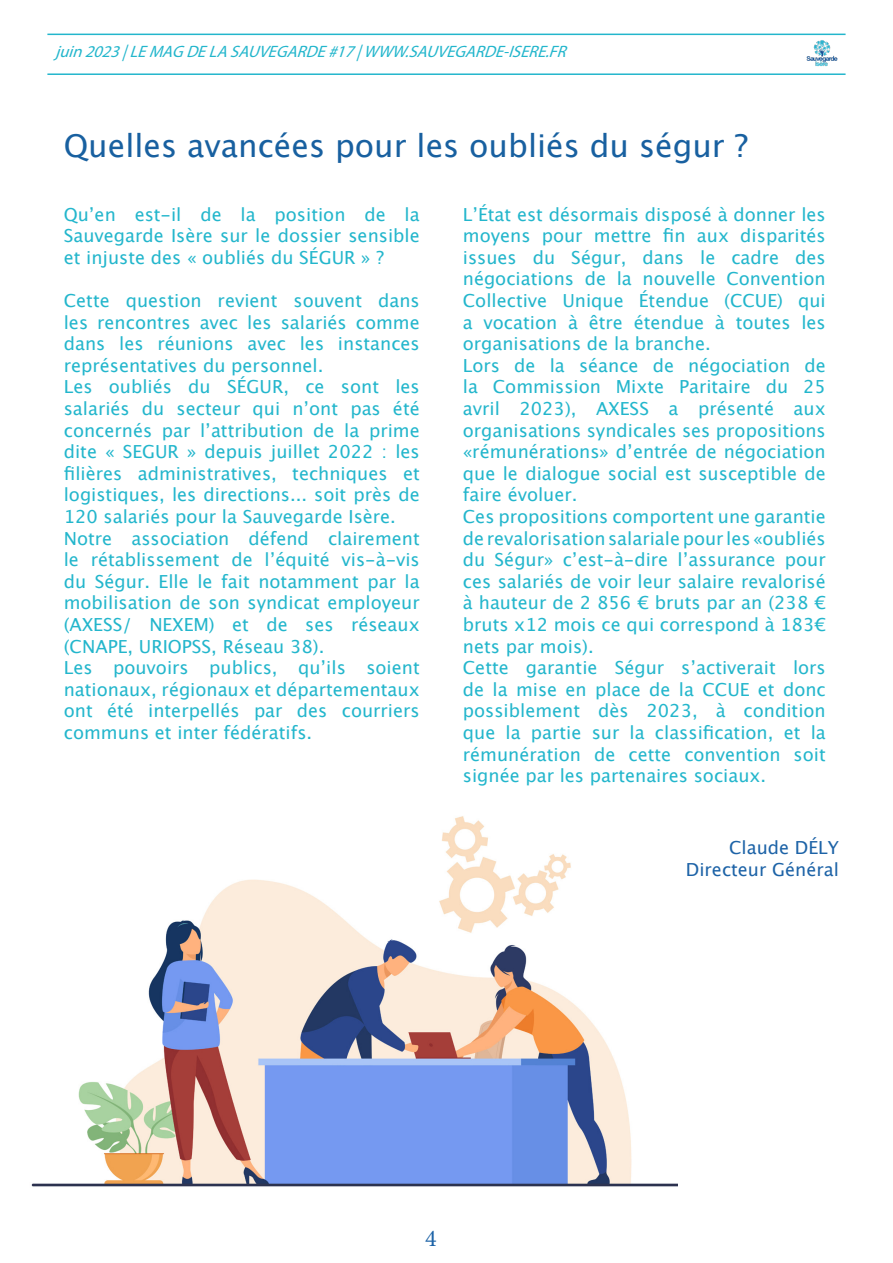
<style>
.page{position:relative;width:893px;height:1263px;background:#fff}
.page>*{position:absolute;margin:0;border:0;box-sizing:border-box;transform-origin:0 0}
.t1{font:31.5px "Lucida Grande";color:#1860a0}
.t2{font:24px "Minion Pro";color:#1d63a7}
.t3{font:18px/21.6px "Lucida Grande";color:#23b6cc;text-align:justify}
.t4{font:18px "Lucida Grande";color:#1d63a7}
.t5{font:italic 16.5px "Myriad Pro";color:#23b6cc}
</style>
<div class="page">
<hr style="left:47px;top:73px;width:799px;height:2px;background:#23b6cc">
<hr style="left:47px;top:34px;width:799px;height:1px;background:#23b6cc">
<img style="left:807px;top:40px;width:30px;height:26px">
<img style="left:31px;top:816px;width:646px;height:371px">
<p class="t5" style="left:55px;top:42px;width:518px">j uin2023|LEMAGDELASAUVEGARDE#17|WWW.SAUVEGARDE-ISERE.FR</p>
<p class="t1" style="left:64px;top:127px;width:686px">Quelles avancées pour les oubliés du ségur ?</p>
<p class="t3" style="left:64px;top:204px;width:357px">Qu’en est-il de la position de la Sauvegarde Isère sur le dossier sensible et injuste des « oubliés du SÉGUR » ?</p>
<p class="t3" style="left:64px;top:290px;width:357px">Cette question revient souvent dans les rencontres avec les salariés comme dans les réunions avec les instances représentatives du personnel.</p>
<p class="t3" style="left:64px;top:376px;width:357px">Les oubliés du SÉGUR, ce sont les salariés du secteur qui n’ont pas été concernés par l’attribution de la prime dite « SEGUR » depuis juillet 2022 : les filières administratives, techniques et logistiques, les directions... soit près de 120 salariés pour la Sauvegarde Isère.</p>
<p class="t3" style="left:64px;top:528px;width:357px">Notre association défend clairement le rétablissement de l’équité vis-à-vis du Ségur. Elle le fait notamment par la mobilisation de son syndicat employeur (AXESS/ NEXEM) et de ses réseaux (CNAPE, URIOPSS, Réseau 38).</p>
<p class="t3" style="left:64px;top:657px;width:357px">Les pouvoirs publics, qu’ils soient nationaux, régionaux et départementaux ont été interpellés par des courriers communs et inter fédératifs.</p>
<p class="t3" style="left:463px;top:204px;width:364px">L’État est désormais disposé à donner les moyens pour mettre fin aux disparités issues du Ségur, dans le cadre des négociations de la nouvelle Convention Collective Unique Étendue (CCUE) qui a vocation à être étendue à toutes les organisations de la branche.</p>
<p class="t3" style="left:463px;top:355px;width:364px">Lors de la séance de négociation de la Commission Mixte Paritaire du 25 avril 2023), AXESS a présenté aux organisations syndicales ses propositions «rémunérations» d’entrée de négociation que le dialogue social est susceptible de faire évoluer.</p>
<p class="t3" style="left:463px;top:506px;width:364px">Ces propositions comportent une garantie de revalorisation salariale pour les «oubliés du Ségur» c’est-à-dire l’assurance pour ces salariés de voir leur salaire revalorisé à hauteur de 2 856 € bruts par an (238 € bruts x12 mois ce qui correspond à 183€ nets par mois).</p>
<p class="t3" style="left:463px;top:657px;width:364px">Cette garantie Ségur s’activerait lors de la mise en place de la CCUE et donc possiblement dès 2023, à condition que la partie sur la classification, et la rémunération de cette convention soit signée par les partenaires sociaux.</p>
<p class="t4" style="left:729px;top:837px;width:111px">Claude DÉLY</p>
<p class="t4" style="left:686px;top:859px;width:155px">Directeur Général</p>
<p class="t2" style="left:425px;top:1222px;width:13px">4</p>
</div>
